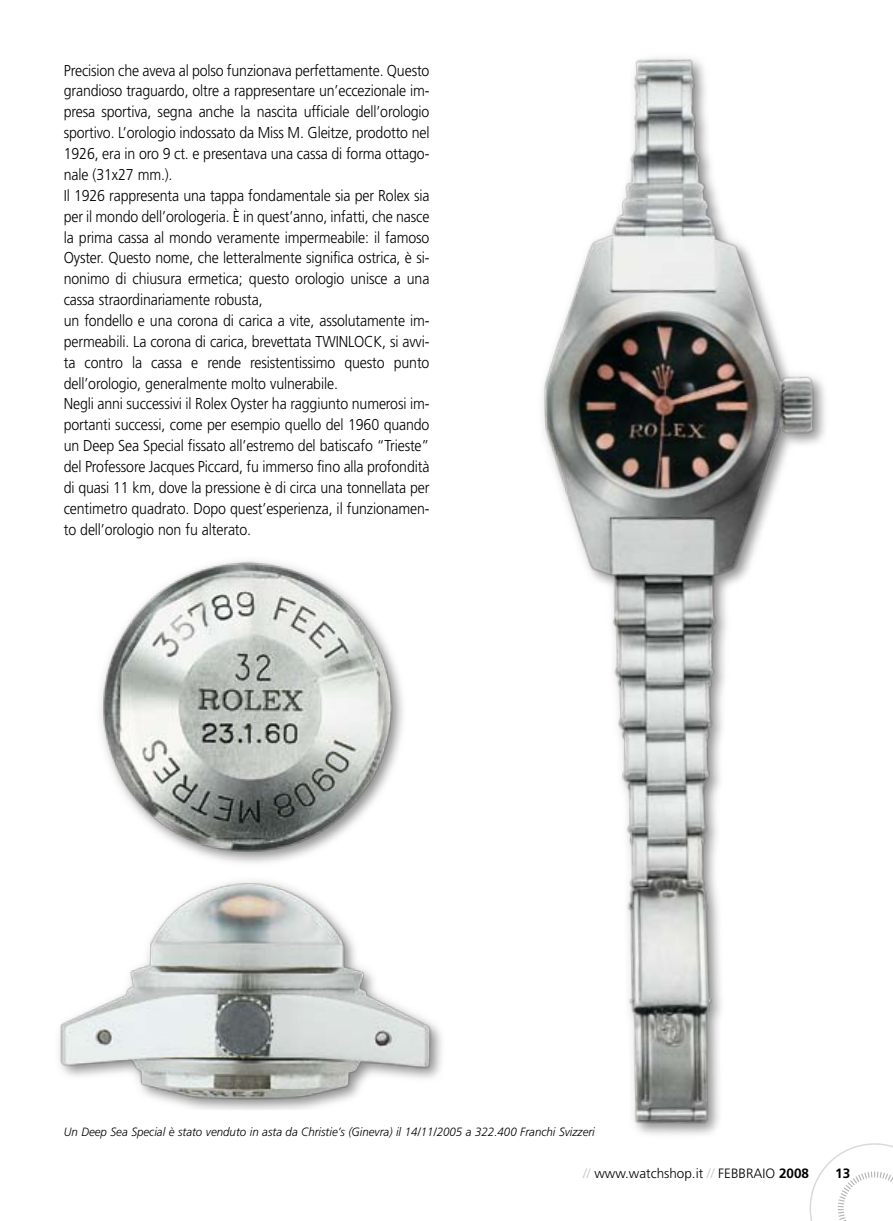
<style>
.page{position:relative;width:893px;height:1221px;background:#fff}
.page>*{position:absolute;margin:0;border:0;box-sizing:border-box;transform-origin:0 0}
.t1{font:300 15.75px/20.9px "Frutiger LT Std";letter-spacing:-.01em;color:#000;scale:.9 1}
.t2{font:300 13.5px "Frutiger LT Std";color:#000}
.t3{font:700 13.5px "Frutiger LT Std";color:#000}
.t4{font:italic 300 12px "Frutiger LT Std";color:#000;scale:.96 1}
.s1{color:#c5c6c8}
.s2{font-weight:700}
</style>
<div class="page">
<img style="left:59px;top:907px;width:383px;height:202px">
<div style="left:99px;top:559px;width:350px;height:348px;background:#000;opacity:.25"></div>
<img style="left:99px;top:559px;width:310px;height:317px">
<img style="left:542px;top:58px;width:313px;height:1120px">
<p class="t1" style="left:64px;top:60px;width:408px">Precision che aveva al polso funzionava perfettamente. Questo grandioso traguardo, oltre a rappresentare un’eccezionale im&shy;presa sportiva, segna anche la nascita ufficiale dell’orologio sportivo. L’orologio indossato da Miss M. Gleitze, prodotto nel 1926, era in oro 9 ct. e presentava una cassa di forma ottago&shy;nale (31x27 mm.).<br>Il 1926 rappresenta una tappa fondamentale sia per Rolex sia per il mondo dell’orologeria. È in quest’anno, infatti, che nasce la prima cassa al mondo veramente impermeabile: il famoso Oyster. Questo nome, che letteralmente significa ostrica, è si&shy;nonimo di chiusura ermetica; questo orologio unisce a una cassa straordinariamente robusta,<br>un fondello e una corona di carica a vite, assolutamente im&shy;permeabili. La corona di carica, brevettata TWINLOCK, si avvi&shy;ta contro la cassa e rende resistentissimo questo punto dell’orologio, generalmente molto vulnerabile.<br>Negli anni successivi il Rolex Oyster ha raggiunto numerosi im&shy;portanti successi, come per esempio quello del 1960 quando un Deep Sea Special fissato all’estremo del batiscafo “Trieste” del Professore Jacques Piccard, fu immerso fino alla profondità di quasi 11 km, dove la pressione è di circa una tonnellata per centimetro quadrato. Dopo quest’esperienza, il funzionamen&shy;to dell’orologio non fu alterato.</p>
<p class="t4" style="left:64px;top:1124px;width:555px">Un Deep Sea Special è stato venduto in asta da Christie’s (Ginevra) il 14/11/2005 a 322.400 Franchi Svizzeri</p>
<p class="t2" style="left:583px;top:1165px;width:227px"><span class="s1">//</span> www.watchshop.it <span class="s1">//</span> FEBBRAIO <span class="s2">2008</span></p>
<p class="t3" style="left:835px;top:1165px;width:17px">13</p>
</div>
